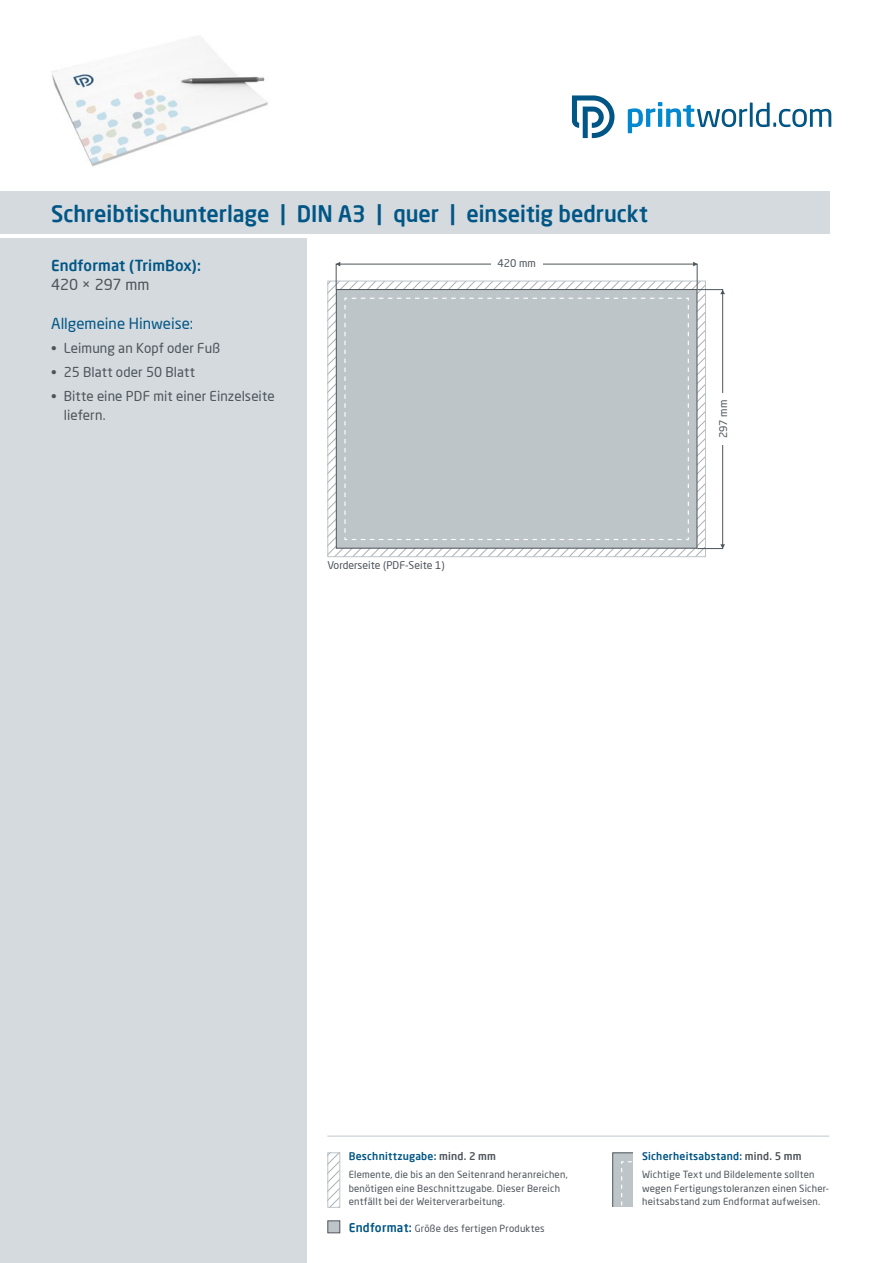
<style>
.page{position:relative;width:893px;height:1263px;background:#fff}
.page>*{position:absolute;margin:0;border:0;box-sizing:border-box;transform-origin:0 0}
.t1{font:500 22.5px "Neo Sans Pro";color:#015685;scale:.96 1}
.t2{font:500 15px "Neo Sans Pro";letter-spacing:.01em;color:#015685}
.t3{font:15px "Neo Sans Pro";color:#015685}
.t4{font:15px "Neo Sans Pro";letter-spacing:.005em;color:#4d545a}
.t5{font:13.5px/19.5px "Neo Sans Pro";letter-spacing:.01em;color:#4d545a}
.t6{font:500 10.5px "Neo Sans Pro";letter-spacing:.025em;color:#015685}
.t7{font:10.5px "Neo Sans Pro";color:#4d545a}
.t8{font:9.75px/13.5px "Neo Sans Pro";letter-spacing:.02em;color:#4d545a}
.s1{color:#4d545a}
.s2{font-weight:500;font-size:12px;color:#015685}
</style>
<div class="page">
<div style="left:0;top:238px;width:306px;height:1025px;background:#d4dade"></div>
<div style="left:0;top:191px;width:829px;height:43px;background:#d4dade"></div>
<svg style="left:628px;top:102px;width:203px;height:31px"></svg>
<svg style="left:572px;top:96px;width:42px;height:42px"></svg>
<div style="left:336px;top:289px;width:361px;height:260px;background:#bec5c9"></div>
<div style="left:697px;top:289px;width:26px;height:260px;border:1px solid #4d545a"></div>
<div style="left:336px;top:264px;width:361px;height:26px;border:1px solid #4d545a"></div>
<svg style="left:336px;top:262px;width:4px;height:4px"></svg>
<svg style="left:693px;top:262px;width:4px;height:4px"></svg>
<svg style="left:720px;top:290px;width:5px;height:4px"></svg>
<svg style="left:720px;top:544px;width:5px;height:5px"></svg>
<div style="left:719px;top:394px;width:9px;height:51px;background:#fff"></div>
<div style="left:491px;top:259px;width:51px;height:9px;background:#fff"></div>
<svg style="left:328px;top:298px;width:377px;height:259px"></svg>
<svg style="left:344px;top:297px;width:345px;height:244px"></svg>
<hr style="left:327px;top:1135px;width:502px;height:2px;background:#d4dade">
<svg style="left:329px;top:1154px;width:9px;height:52px"></svg>
<div style="left:327px;top:1152px;width:13px;height:56px;border:1px solid #bec5c9"></div>
<div style="left:327px;top:1220px;width:13px;height:13px;background:#bec5c9;border:1px solid #4d545a"></div>
<div style="left:612px;top:1152px;width:34px;height:60px;background:#bec5c9;border:1px solid #4d545a"></div>
<svg style="left:621px;top:1161px;width:13px;height:47px"></svg>
<div style="left:634px;top:1148px;width:17px;height:68px;background:#fff"></div>
<div style="left:608px;top:1208px;width:26px;height:8px;background:#fff"></div>
<img style="left:51px;top:36px;width:217px;height:131px">
<h1 class="t1" style="left:51px;top:200px;width:623px">Schreibtischunterlage | DIN A3 | quer | einseitig bedruckt</h1>
<h2 class="t2" style="left:51px;top:256px;width:151px">Endformat (TrimBox):</h2>
<h2 class="t4" style="left:51px;top:276px;width:100px">420 × 297 mm</h2>
<h2 class="t3" style="left:51px;top:315px;width:144px">Allgemeine Hinweise:</h2>
<h3 class="t5" style="left:51px;top:338px;width:171px">• Leimung an Kopf oder Fuß</h3>
<h3 class="t5" style="left:51px;top:362px;width:145px">• 25 Blatt oder 50 Blatt</h3>
<h3 class="t5" style="left:64px;top:386px;width:212px;text-indent:-13px">• Bitte eine PDF mit einer Einzelseite liefern.</h3>
<p class="t7" style="left:497px;top:257px;width:40px">420 mm</p>
<p class="t7" style="left:327px;top:559px;width:119px">Vorderseite (PDF-Seite 1)</p>
<p class="t7" style="left:717px;top:438px;width:40px;rotate:-90deg">297 mm</p>
<p class="t6" style="left:349px;top:1150px;width:149px">Beschnittzugabe: <span class="s1">mind. 2 mm</span></p>
<p class="t8" style="left:349px;top:1168px;width:221px">Elemente, die bis an den Seitenrand heranreichen, benötigen eine Beschnittzugabe. Dieser Bereich entfällt bei der Weiterverarbeitung.</p>
<p class="t8" style="left:349px;top:1221px;width:197px"><span class="s2">Endformat:</span> Größe des fertigen Produktes</p>
<p class="t6" style="left:642px;top:1150px;width:161px">Sicherheitsabstand: <span class="s1">mind. 5 mm</span></p>
<p class="t8" style="left:642px;top:1168px;width:189px">Wichtige Text und Bildelemente sollten wegen Fertigungstoleranzen einen Sicher&shy;heitsabstand zum Endformat aufweisen.</p>
</div>
